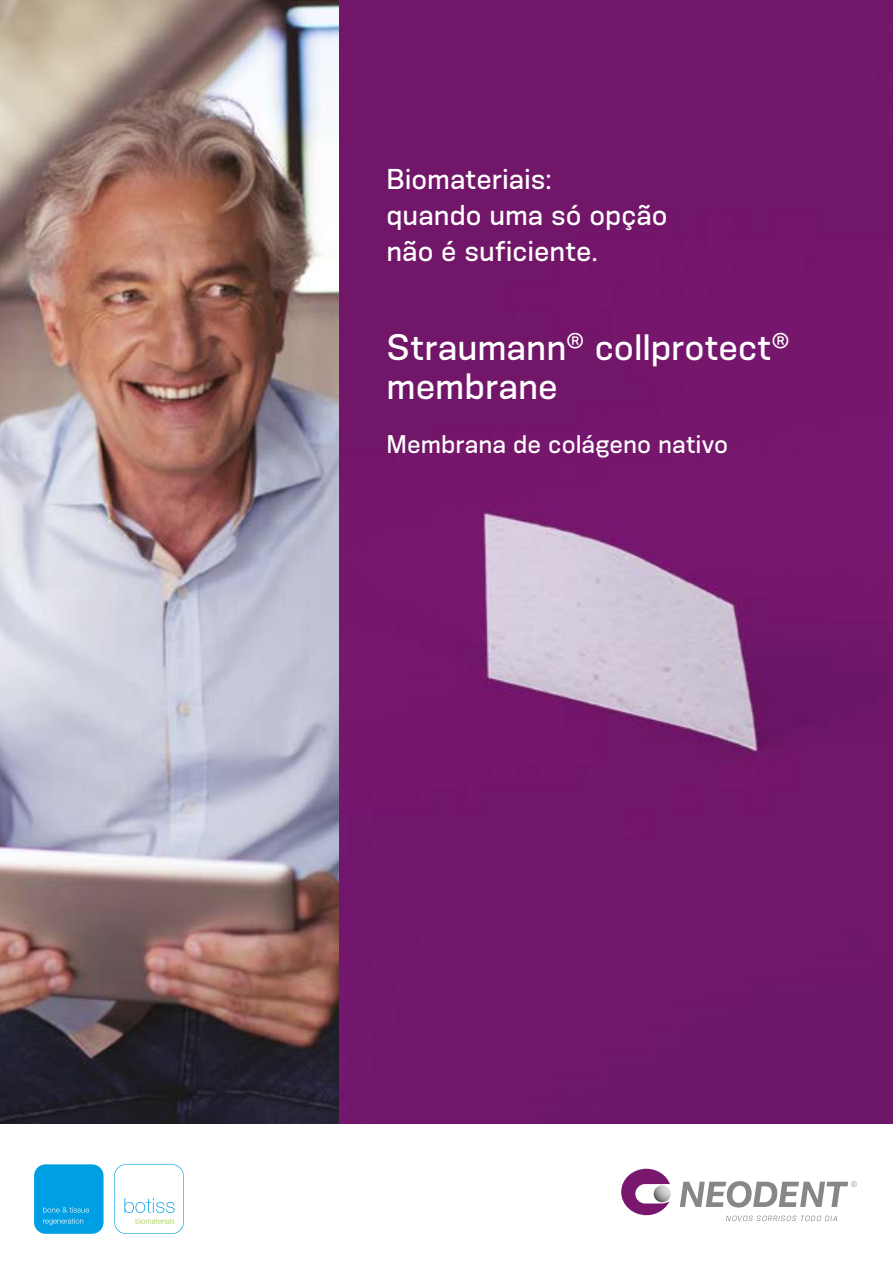
<style>
.page{position:relative;width:893px;height:1263px;background:#fff}
.page>*{position:absolute;margin:0;border:0;box-sizing:border-box;transform-origin:0 0}
.t1{font:500 34.5px/39px "Konsens";color:#fff}
.t2{font:500 27px/35.7px "Konsens";color:#fff}
.t3{font:500 24px "Konsens";color:#fff}
</style>
<div class="page">
<img style="left:0;top:0;width:893px;height:1124px">
<svg style="left:621px;top:1169px;width:49px;height:46px"></svg>
<svg style="left:654px;top:1185px;width:17px;height:17px"></svg>
<svg style="left:726px;top:1215px;width:111px;height:6px"></svg>
<svg style="left:680px;top:1181px;width:177px;height:26px"></svg>
<div style="left:34px;top:1164px;width:70px;height:70px;background:#009fe3;border-radius:12px"></div>
<svg style="left:114px;top:1164px;width:70px;height:70px"></svg>
<div style="left:115px;top:1165px;width:68px;height:68px;background:#fff;border-radius:11px"></div>
<svg style="left:124px;top:1198px;width:51px;height:26px"></svg>
<svg style="left:43px;top:1207px;width:46px;height:18px"></svg>
<p class="t2" style="left:387px;top:161px;width:283px">Biomateriais:<br>quando uma só opção não é suficiente.</p>
<p class="t1" style="left:386px;top:327px;width:405px">Straumann<sup>®</sup> collprotect<sup>® </sup>membrane</p>
<p class="t3" style="left:387px;top:429px;width:343px">Membrana de colágeno nativo</p>
</div>
